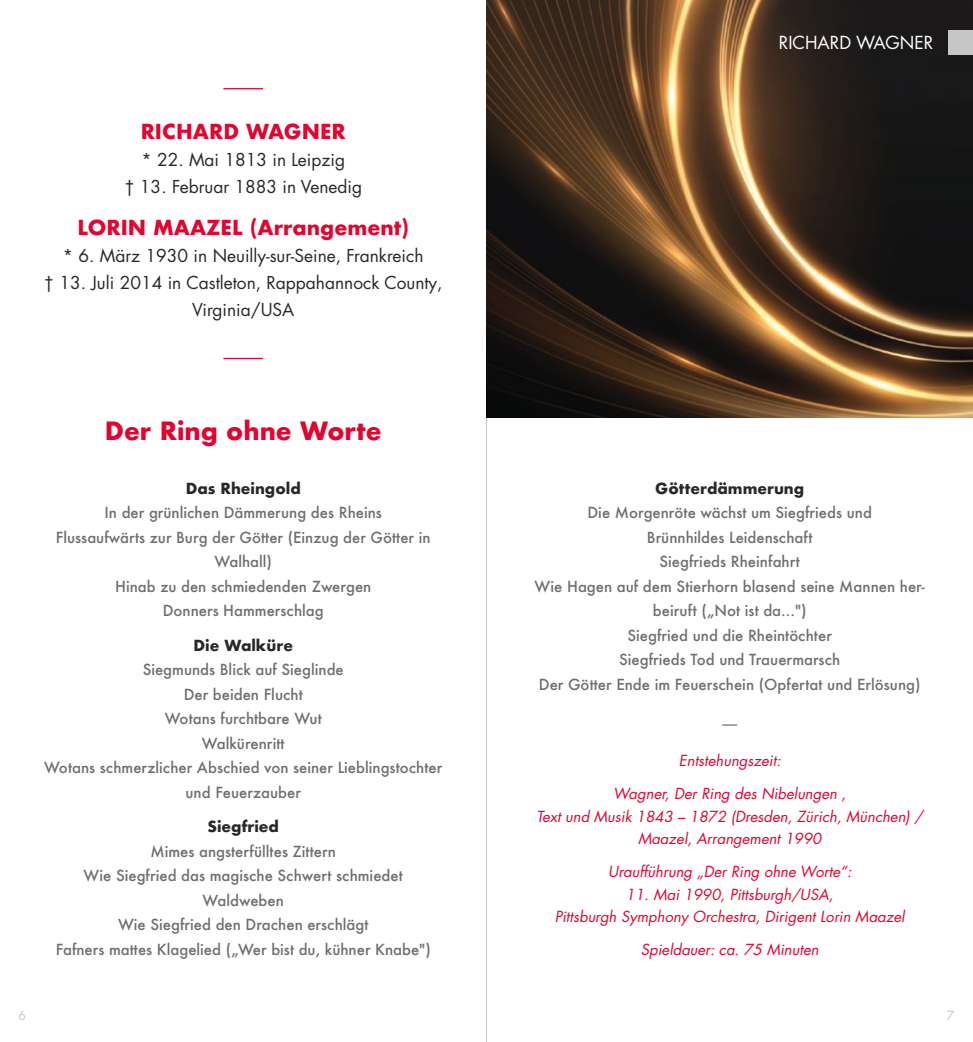
<style>
.page{position:relative;width:973px;height:1042px;background:#fff}
.page>*{position:absolute;margin:0;border:0;box-sizing:border-box;transform-origin:0 0}
.t1{font:700 24.5px "Futura";color:#e4032e}
.t2{font:700 20.12px "Futura";color:#e4032e}
.t3{font:17.5px "Futura LT Pro";color:#fff}
.t4{font:17.32px/26.9px "Futura LT Pro";color:#282827;text-align:center}
.t5{font:500 14.88px/24.5px "Futura";color:#706f6f;text-align:center}
.t6{font:italic 14.88px/22.8px "Futura LT Pro";color:#e4032e;text-align:center}
.t7{font:700 14.88px "Futura";color:#282827}
.t8{font:12.25px "Futura LT Pro";color:#c6c6c6}
</style>
<div class="page">
<hr style="left:486px;top:0;width:1px;height:1042px;background:#c6c6c6">
<img style="left:486px;top:0;width:486px;height:418px">
<div style="left:947px;top:30px;width:25px;height:25px;background:#c6c6c6"></div>
<hr style="left:223px;top:88px;width:40px;height:1px;background:#e4032e">
<hr style="left:223px;top:358px;width:40px;height:1px;background:#e4032e">
<svg style="left:722px;top:724px;width:15px;height:1px"></svg>
<h2 class="t2" style="left:141px;top:117px;width:206px">RICHARD WAGNER</h2>
<p class="t4" style="left:124px;top:146px;width:239px">* 22. Mai 1813 in Leipzig<br>† 13. Februar 1883 in Venedig</p>
<h2 class="t2" style="left:77px;top:213px;width:333px">LORIN MAAZEL (Arrangement)</h2>
<p class="t4" style="left:44px;top:242px;width:400px">* 6. März 1930 in Neuilly-sur-Seine, Frankreich<br>† 13. Juli 2014 in Castleton, Rappahannock County,<br>Virginia/USA</p>
<h1 class="t1" style="left:105px;top:413px;width:278px">Der Ring ohne Worte</h1>
<p class="t7" style="left:186px;top:477px;width:116px">Das Rheingold</p>
<p class="t5" style="left:56px;top:500px;width:376px">In der grünlichen Dämmerung des Rheins<br>Flussaufwärts zur Burg der Götter (Einzug der Götter in<br>Walhall)<br>Hinab zu den schmiedenden Zwergen<br>Donners Hammerschlag</p>
<p class="t7" style="left:193px;top:634px;width:101px">Die Walküre</p>
<p class="t5" style="left:44px;top:657px;width:400px">Siegmunds Blick auf Sieglinde<br>Der beiden Flucht<br>Wotans furchtbare Wut<br>Walkürenritt<br>Wotans schmerzlicher Abschied von seiner Lieblingstochter und Feuerzauber</p>
<p class="t7" style="left:207px;top:816px;width:73px">Siegfried</p>
<p class="t5" style="left:56px;top:839px;width:376px">Mimes angsterfülltes Zittern<br>Wie Siegfried das magische Schwert schmiedet Waldweben<br>Wie Siegfried den Drachen erschlägt<br>Fafners mattes Klagelied („Wer bist du, kühner Knabe")</p>
<p class="t3" style="left:778px;top:31px;width:156px">RICHARD WAGNER</p>
<p class="t7" style="left:655px;top:477px;width:150px">Götterdämmerung</p>
<p class="t5" style="left:534px;top:500px;width:391px">Die Morgenröte wächst um Siegfrieds und<br>Brünnhildes Leidenschaft<br>Siegfrieds Rheinfahrt<br>Wie Hagen auf dem Stierhorn blasend seine Mannen her&shy;beiruft („Not ist da...")<br>Siegfried und die Rheintöchter<br>Siegfrieds Tod und Trauermarsch<br>Der Götter Ende im Feuerschein (Opfertat und Erlösung)</p>
<p class="t6" style="left:613px;top:744px;width:234px;line-height:32.7px">Entstehungszeit:<br>Wagner, Der Ring des Nibelungen ,</p>
<p class="t6" style="left:536px;top:804px;width:387px">Text und Musik 1843 – 1872 (Dresden, Zürich, München) /<br>Maazel, Arrangement 1990</p>
<p class="t6" style="left:608px;top:860px;width:245px">Uraufführung „Der Ring ohne Worte“:</p>
<p class="t6" style="left:554px;top:883px;width:351px">11. Mai 1990, Pittsburgh/USA,<br>Pittsburgh Symphony Orchestra, Dirigent Lorin Maazel</p>
<p class="t6" style="left:640px;top:938px;width:179px">Spieldauer: ca. 75 Minuten</p>
<p class="t8" style="left:19px;top:1007px;width:9px">6</p>
<p class="t8" style="left:946px;top:1007px;width:9px">7</p>
</div>
